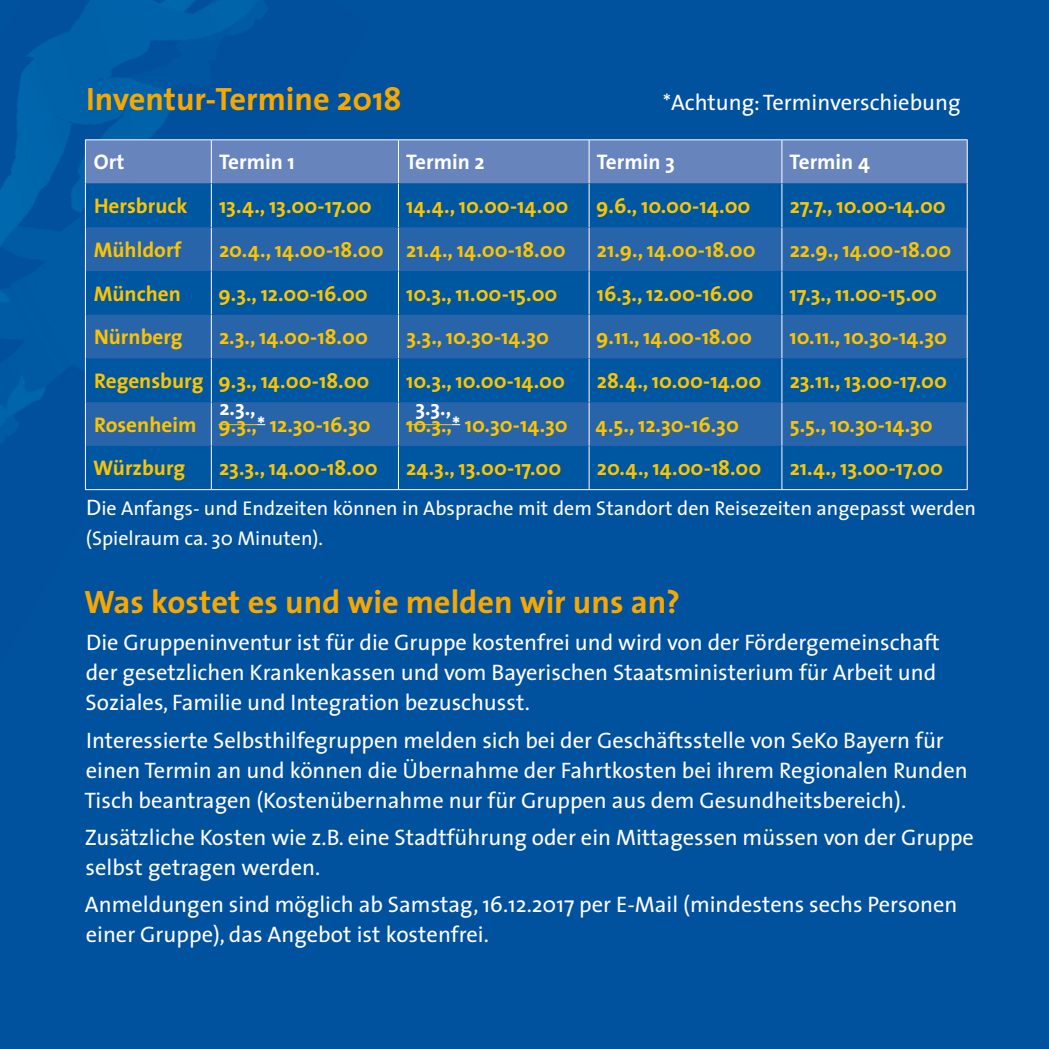
<style>
.page{position:relative;width:1049px;height:1049px;background:#00519e}
.page>*{position:absolute;margin:0;border:0;box-sizing:border-box;transform-origin:0 0}
.t1{font:700 32.5px "The Sans";color:#f7a800}
.t2{font:22.5px/30px "The Sans";color:#fff}
.t3{font:700 21.25px "The Sans";color:#fcc400}
.t4{font:700 21.25px "The Sans";color:#fff}
.t5{font:20px/30px "The Sans";color:#fff}
.s1{color:#fff}
.s2{font-size:22.5px}
</style>
<div class="page">
<img style="left:0;top:0;width:370px;height:491px">
<div style="left:86px;top:140px;width:881px;height:44px;background:#6784bd"></div>
<svg style="left:86px;top:184px;width:881px;height:305px"></svg>
<svg style="left:86px;top:227px;width:881px;height:219px;fill:#2864aa"></svg>
<hr style="left:85px;top:184px;width:1px;height:43px;background:#fff">
<hr style="left:211px;top:184px;width:1px;height:43px;background:#fff">
<hr style="left:398px;top:184px;width:1px;height:43px;background:#fff">
<hr style="left:589px;top:184px;width:1px;height:43px;background:#fff">
<hr style="left:85px;top:227px;width:1px;height:44px;background:#fff">
<hr style="left:211px;top:227px;width:1px;height:44px;background:#fff">
<hr style="left:398px;top:227px;width:1px;height:44px;background:#fff">
<hr style="left:589px;top:227px;width:1px;height:44px;background:#fff">
<hr style="left:85px;top:271px;width:1px;height:44px;background:#fff">
<hr style="left:211px;top:271px;width:1px;height:43px;background:#fff">
<hr style="left:398px;top:271px;width:1px;height:43px;background:#fff">
<hr style="left:589px;top:271px;width:1px;height:43px;background:#fff">
<hr style="left:85px;top:315px;width:1px;height:43px;background:#fff">
<hr style="left:211px;top:315px;width:1px;height:43px;background:#fff">
<hr style="left:398px;top:315px;width:1px;height:43px;background:#fff">
<hr style="left:589px;top:315px;width:1px;height:43px;background:#fff">
<hr style="left:85px;top:358px;width:1px;height:44px;background:#fff">
<hr style="left:211px;top:359px;width:1px;height:43px;background:#fff">
<hr style="left:398px;top:359px;width:1px;height:43px;background:#fff">
<hr style="left:589px;top:359px;width:1px;height:43px;background:#fff">
<hr style="left:85px;top:402px;width:1px;height:44px;background:#fff">
<hr style="left:211px;top:402px;width:1px;height:44px;background:#fff">
<hr style="left:398px;top:402px;width:1px;height:44px;background:#fff">
<hr style="left:589px;top:402px;width:1px;height:44px;background:#fff">
<hr style="left:85px;top:446px;width:1px;height:43px;background:#fff">
<hr style="left:211px;top:446px;width:1px;height:43px;background:#fff">
<hr style="left:398px;top:446px;width:1px;height:43px;background:#fff">
<hr style="left:589px;top:446px;width:1px;height:43px;background:#fff">
<hr style="left:85px;top:489px;width:126px;height:1px;background:#fff">
<hr style="left:211px;top:489px;width:187px;height:1px;background:#fff">
<hr style="left:398px;top:489px;width:191px;height:1px;background:#fff">
<hr style="left:589px;top:489px;width:193px;height:1px;background:#fff">
<hr style="left:781px;top:184px;width:1px;height:43px;background:#fff">
<hr style="left:967px;top:184px;width:1px;height:43px;background:#fff">
<hr style="left:781px;top:227px;width:1px;height:44px;background:#fff">
<hr style="left:967px;top:227px;width:1px;height:44px;background:#fff">
<hr style="left:781px;top:271px;width:1px;height:43px;background:#fff">
<hr style="left:967px;top:271px;width:1px;height:44px;background:#fff">
<hr style="left:781px;top:315px;width:1px;height:43px;background:#fff">
<hr style="left:967px;top:315px;width:1px;height:43px;background:#fff">
<hr style="left:781px;top:359px;width:1px;height:43px;background:#fff">
<hr style="left:967px;top:358px;width:1px;height:44px;background:#fff">
<hr style="left:781px;top:402px;width:1px;height:44px;background:#fff">
<hr style="left:967px;top:402px;width:1px;height:44px;background:#fff">
<hr style="left:781px;top:446px;width:1px;height:43px;background:#fff">
<hr style="left:967px;top:446px;width:1px;height:43px;background:#fff">
<hr style="left:782px;top:489px;width:185px;height:1px;background:#fff">
<hr style="left:85px;top:139px;width:126px;height:1px;background:#fff">
<hr style="left:211px;top:139px;width:187px;height:1px;background:#fff">
<hr style="left:398px;top:139px;width:191px;height:1px;background:#fff">
<hr style="left:589px;top:139px;width:193px;height:1px;background:#fff">
<hr style="left:782px;top:139px;width:185px;height:1px;background:#fff">
<hr style="left:85px;top:140px;width:1px;height:44px;background:#fff">
<hr style="left:211px;top:140px;width:1px;height:43px;background:#fff">
<hr style="left:398px;top:140px;width:1px;height:43px;background:#fff">
<hr style="left:589px;top:140px;width:1px;height:43px;background:#fff">
<hr style="left:781px;top:140px;width:1px;height:43px;background:#fff">
<hr style="left:967px;top:140px;width:1px;height:44px;background:#fff">
<hr style="left:218px;top:424px;width:39px;height:1px;background:#fcc400">
<hr style="left:406px;top:424px;width:46px;height:1px;background:#fcc400">
<h1 class="t1" style="left:86px;top:72px;width:317px">Inventur-Termine 2018</h1>
<p class="t2" style="left:663px;top:87px;width:299px">*Achtung: Terminverschiebung</p>
<p class="t4" style="left:94px;top:144px;width:32px">Ort</p>
<p class="t4" style="left:219px;top:144px;width:77px">Termin 1</p>
<p class="t4" style="left:406px;top:144px;width:80px">Termin 2</p>
<p class="t4" style="left:597px;top:144px;width:80px">Termin 3</p>
<p class="t4" style="left:789px;top:144px;width:82px">Termin 4</p>
<p class="t3" style="left:94px;top:188px;width:95px">Hersbruck</p>
<p class="t3" style="left:219px;top:188px;width:154px">13.4., 13.00-17.00</p>
<p class="t3" style="left:406px;top:188px;width:164px">14.4., 10.00-14.00</p>
<p class="t3" style="left:596px;top:188px;width:156px">9.6., 10.00-14.00</p>
<p class="t3" style="left:790px;top:188px;width:158px">27.7., 10.00-14.00</p>
<p class="t3" style="left:94px;top:232px;width:89px">Mühldorf</p>
<p class="t3" style="left:219px;top:232px;width:348px">20.4., 14.00-18.00 21.4., 14.00-18.00</p>
<p class="t3" style="left:597px;top:232px;width:160px">21.9., 14.00-18.00</p>
<p class="t3" style="left:790px;top:232px;width:163px">22.9., 14.00-18.00</p>
<p class="t3" style="left:94px;top:276px;width:89px">München</p>
<p class="t3" style="left:218px;top:276px;width:151px">9.3., 12.00-16.00</p>
<p class="t3" style="left:406px;top:276px;width:153px">10.3., 11.00-15.00</p>
<p class="t3" style="left:597px;top:276px;width:158px">16.3., 12.00-16.00</p>
<p class="t3" style="left:789px;top:276px;width:149px">17.3., 11.00-15.00</p>
<p class="t3" style="left:94px;top:319px;width:90px">Nürnberg</p>
<p class="t3" style="left:219px;top:319px;width:150px">2.3., 14.00-18.00</p>
<p class="t3" style="left:406px;top:319px;width:144px">3.3., 10.30-14.30</p>
<p class="t3" style="left:596px;top:319px;width:157px">9.11., 14.00-18.00</p>
<p class="t3" style="left:789px;top:319px;width:159px">10.11., 10.30-14.30</p>
<p class="t3" style="left:94px;top:363px;width:277px">Regensburg 9.3., 14.00-18.00</p>
<p class="t3" style="left:406px;top:363px;width:160px">10.3., 10.00-14.00</p>
<p class="t3" style="left:597px;top:363px;width:166px">28.4., 10.00-14.00</p>
<p class="t3" style="left:790px;top:363px;width:159px">23.11., 13.00-17.00</p>
<p class="t3" style="left:94px;top:407px;width:278px">Rosenheim 9.3.,<span class="s1">*</span> 12.30-16.30</p>
<p class="t3" style="left:406px;top:407px;width:163px">10.3.,<span class="s1">*</span> 10.30-14.30</p>
<p class="t3" style="left:596px;top:407px;width:145px">4.5., 12.30-16.30</p>
<p class="t3" style="left:790px;top:407px;width:145px">5.5., 10.30-14.30</p>
<p class="t3" style="left:93px;top:450px;width:93px">Würzburg</p>
<p class="t3" style="left:219px;top:450px;width:160px">23.3., 14.00-18.00</p>
<p class="t3" style="left:406px;top:450px;width:157px">24.3., 13.00-17.00</p>
<p class="t3" style="left:597px;top:450px;width:166px">20.4., 14.00-18.00</p>
<p class="t3" style="left:790px;top:450px;width:155px">21.4., 13.00-17.00</p>
<p class="t4" style="left:219px;top:390px;width:38px">2.3.,</p>
<p class="t4" style="left:415px;top:390px;width:37px">3.3.,</p>
<p class="t5" style="left:86px;top:492px;width:891px"><span class="s2">D</span>ie Anfangs- und Endzeiten können in Absprache mit dem Standort den Reisezeiten angepasst werden (Spielraum ca. 30 Minuten).</p>
<h1 class="t1" style="left:84px;top:575px;width:597px">Was kostet es und wie melden wir uns an?</h1>
<p class="t2" style="left:86px;top:627px;width:856px">Die Gruppeninventur ist für die Gruppe kostenfrei und wird von der Fördergemeinschaft der gesetzlichen Krankenkassen und vom Bayerischen Staatsministerium für Arbeit und<br>Soziales, Familie und Integration bezuschusst.</p>
<p class="t2" style="left:84px;top:724px;width:885px">Interessierte Selbsthilfegruppen melden sich bei der Geschäftsstelle von SeKo Bayern für einen Termin an und können die Übernahme der Fahrtkosten bei ihrem Regionalen Runden<br>Tisch beantragen (Kostenübernahme nur für Gruppen aus dem Gesundheitsbereich).</p>
<p class="t2" style="left:85px;top:821px;width:890px">Zusätzliche Kosten wie z.B. eine Stadtführung oder ein Mittagessen müssen von der Gruppe selbst getragen werden.</p>
<p class="t2" style="left:85px;top:888px;width:874px">Anmeldungen sind möglich ab Samstag, 16.12.2017 per E-Mail (mindestens sechs Personen einer Gruppe), das Angebot ist kostenfrei.</p>
</div>
